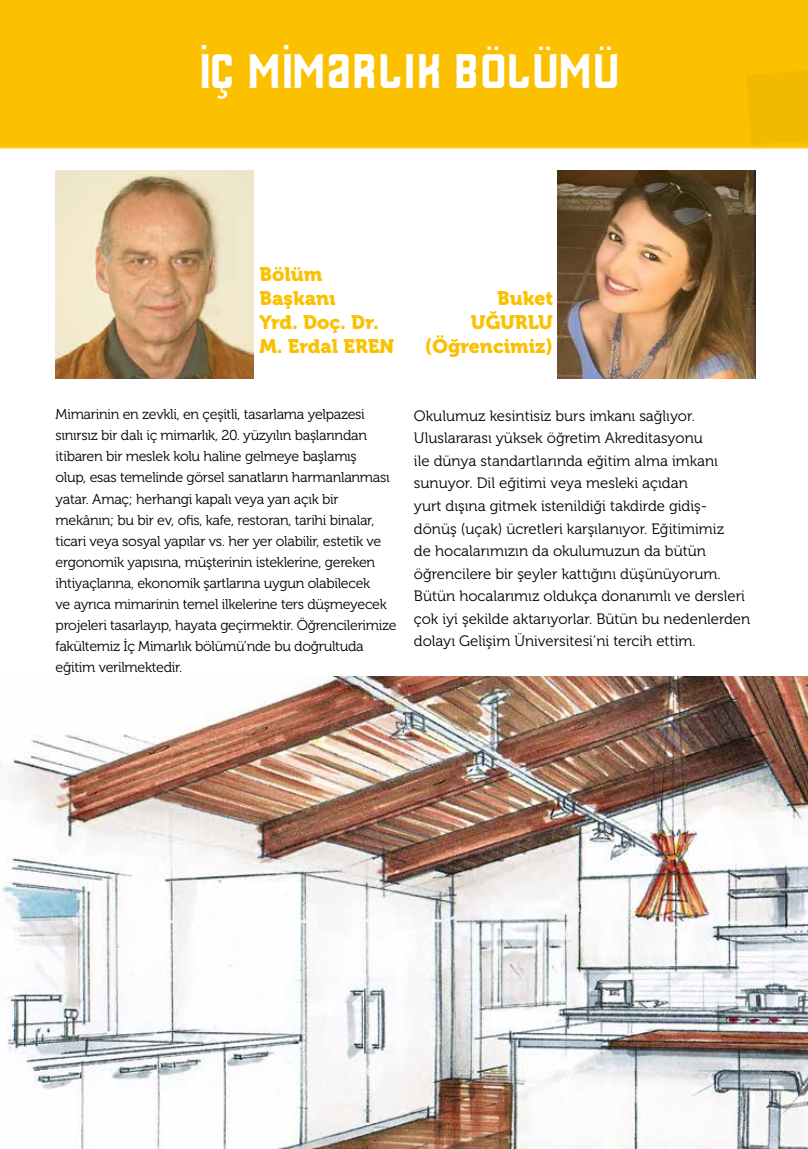
<style>
.page{position:relative;width:808px;height:1149px;background:#fff}
.page>*{position:absolute;margin:0;border:0;box-sizing:border-box;transform-origin:0 0}
.t1{font:45px "Thailandesa";letter-spacing:.01em;color:#fff}
.t2{font:19.5px/24px "Museo 900";color:#fbc100}
.t3{font:15px/22.5px "Museo 300";color:#000}
.t4{font:14.25px/21px "Museo 300";letter-spacing:-.02em;color:#000}
</style>
<div class="page">
<div style="left:0;top:0;width:808px;height:149px;background:#fbc100"></div>
<img style="left:2px;top:676px;width:806px;height:472px">
<svg style="left:55px;top:171px;width:198px;height:207px"></svg>
<img style="left:557px;top:170px;width:197px;height:208px">
<h1 class="t1" style="left:199px;top:45px;width:421px">İÇ MİMARLIK BÖLÜMÜ</h1>
<h2 class="t2" style="left:259px;top:262px;width:136px">Bölüm<br>Başkanı<br>Yrd. Doç. Dr.<br>M. Erdal EREN</h2>
<h2 class="t2" style="left:425px;top:286px;width:130px;text-align:right">Buket<br>UĞURLU (Öğrencimiz)</h2>
<p class="t4" style="left:56px;top:404px;width:342px">Mimarinin en zevkli, en çeşitli, tasarlama yelpazesi sınırsız bir dalı iç mimarlık, 20. yüzyılın başlarından itibaren bir meslek kolu haline gelmeye başlamış<br>olup, esas temelinde görsel sanatların harmanlanması yatar. Amaç; herhangi kapalı veya yarı açık bir mekânın; bu bir ev, ofis, kafe, restoran, tarihi binalar, ticari veya sosyal yapılar vs. her yer olabilir, estetik ve ergonomik yapısına, müşterinin isteklerine, gereken ihtiyaçlarına, ekonomik şartlarına uygun olabilecek<br>ve ayrıca mimarinin temel ilkelerine ters düşmeyecek projeleri tasarlayıp, hayata geçirmektir. Öğrencilerimize fakültemiz İç Mimarlık bölümü’nde bu doğrultuda eğitim verilmektedir.</p>
<p class="t3" style="left:414px;top:404px;width:338px">Okulumuz kesintisiz burs imkanı sağlıyor.<br>Uluslararası yüksek öğretim Akreditasyonu<br>ile dünya standartlarında eğitim alma imkanı sunuyor. Dil eğitimi veya mesleki açıdan<br>yurt dışına gitmek istenildiği takdirde gidiş&shy;dönüş (uçak) ücretleri karşılanıyor. Eğitimimiz<br>de hocalarımızın da okulumuzun da bütün öğrencilere bir şeyler kattığını düşünüyorum.<br>Bütün hocalarımız oldukça donanımlı ve dersleri çok iyi şekilde aktarıyorlar. Bütün bu nedenlerden dolayı Gelişim Üniversitesi’ni tercih ettim.</p>
</div>
